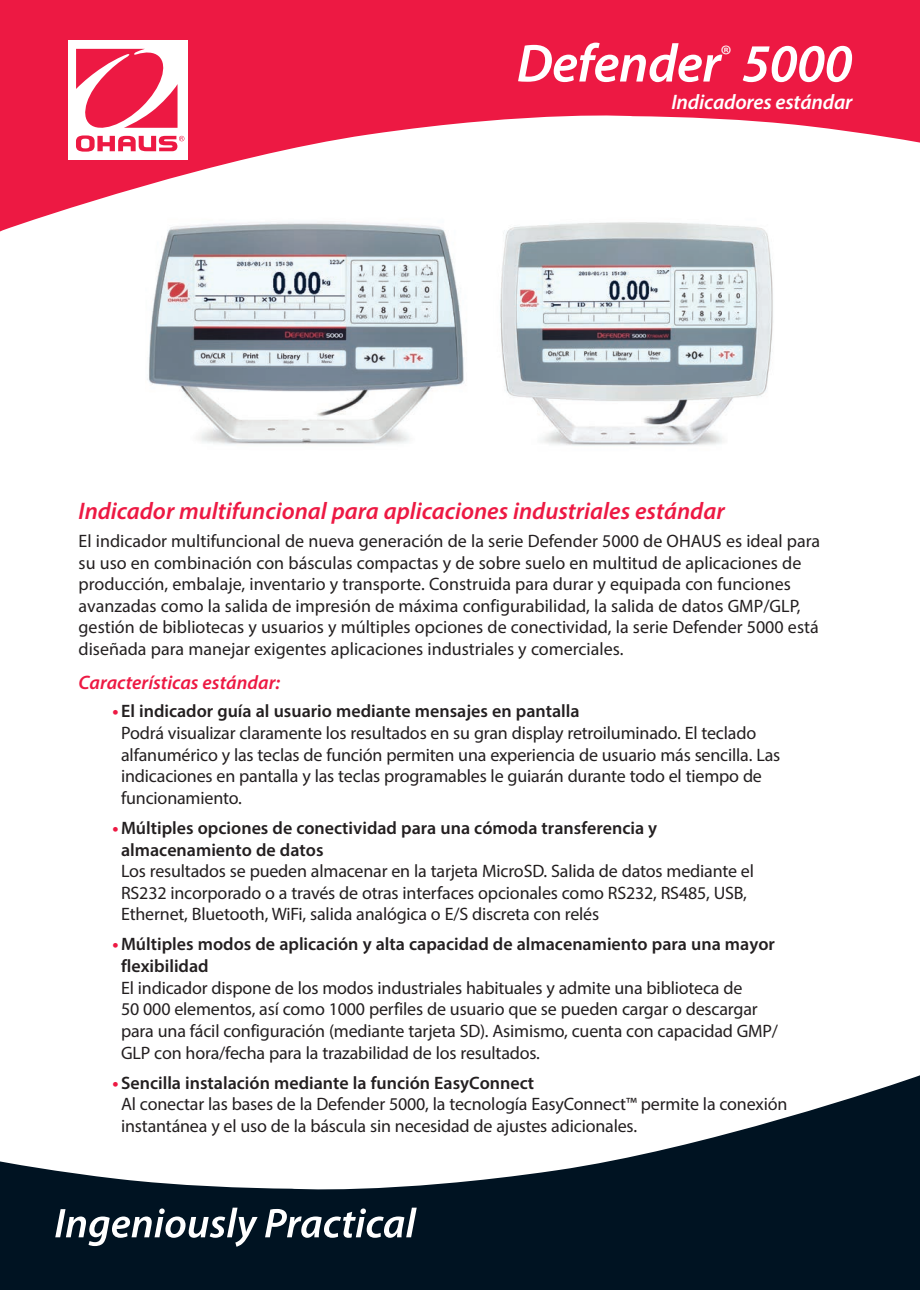
<style>
.page{position:relative;width:920px;height:1290px;background:#fff}
.page>*{position:absolute;margin:0;border:0;box-sizing:border-box;transform-origin:0 0}
.t1{font:italic 600 54px "Myriad Pro";letter-spacing:-.01em;color:#fff}
.t2{font:italic 600 24px "Myriad Pro";color:#ed1943}
.t3{font:italic 600 21px "Myriad Pro";letter-spacing:-.01em;color:#fff}
.t4{font:italic 600 19.5px "Myriad Pro";color:#ed1943}
.t5{font:18px/21.6px "Myriad Pro";letter-spacing:-.01em;color:#231f20}
.t6{font:600 18px/21.6px "Myriad Pro";color:#231f20}
.s1{font-weight:700;color:#ed1943}
.s2{font-weight:600}
</style>
<div class="page">
<img style="left:147px;top:234px;width:317px;height:210px">
<img style="left:500px;top:234px;width:273px;height:212px">
<svg style="left:0;top:1075px;width:920px;height:215px;fill:#001322"></svg>
<svg style="left:55px;top:1208px;width:203px;height:39px"></svg>
<svg style="left:265px;top:1208px;width:152px;height:30px"></svg>
<svg style="left:0;top:0;width:920px;height:234px;fill:#ed1943"></svg>
<div style="left:68px;top:41px;width:119px;height:119px;background:#fff"></div>
<svg style="left:76px;top:49px;width:108px;height:103px"></svg>
<h1 class="t1" style="left:517px;top:29px;width:337px">Defender<sup>®</sup> 5000</h1>
<p class="t3" style="left:671px;top:88px;width:183px">Indicadores estándar</p>
<h2 class="t2" style="left:79px;top:496px;width:648px">Indicador multifuncional para aplicaciones industriales estándar</h2>
<p class="t5" style="left:79px;top:530px;width:743px">El indicador multifuncional de nueva generación de la serie Defender 5000 de OHAUS es ideal para su uso en combinación con básculas compactas y de sobre suelo en multitud de aplicaciones de producción, embalaje, inventario y transporte. Construida para durar y equipada con funciones avanzadas como la salida de impresión de máxima configurabilidad, la salida de datos GMP/GLP, gestión de bibliotecas y usuarios y múltiples opciones de conectividad, la serie Defender 5000 está diseñada para manejar exigentes aplicaciones industriales y comerciales.</p>
<p class="t4" style="left:79px;top:670px;width:203px">Características estándar:</p>
<p class="t5" style="left:121px;top:700px;width:661px;text-indent:-8px"><span class="s1">•</span> <span class="s2">El indicador guía al usuario mediante mensajes en pantalla<br></span>Podrá visualizar claramente los resultados en su gran display retroiluminado. El teclado alfanumérico y las teclas de función permiten una experiencia de usuario más sencilla. Las indicaciones en pantalla y las teclas programables le guiarán durante todo el tiempo de funcionamiento.</p>
<p class="t6" style="left:121px;top:817px;width:538px;text-indent:-8px"><span class="s1">•</span> Múltiples opciones de conectividad para una cómoda transferencia y almacenamiento de datos</p>
<p class="t5" style="left:121px;top:860px;width:634px">Los resultados se pueden almacenar en la tarjeta MicroSD. Salida de datos mediante el<br>RS232 incorporado o a través de otras interfaces opcionales como RS232, RS485, USB,<br>Ethernet, Bluetooth, WiFi, salida analógica o E/S discreta con relés</p>
<p class="t6" style="left:121px;top:933px;width:655px;text-indent:-8px"><span class="s1">•</span> Múltiples modos de aplicación y alta capacidad de almacenamiento para una mayor flexibilidad</p>
<p class="t5" style="left:121px;top:976px;width:658px">El indicador dispone de los modos industriales habituales y admite una biblioteca de<br>50 000 elementos, así como 1000 perfiles de usuario que se pueden cargar o descargar para una fácil configuración (mediante tarjeta SD). Asimismo, cuenta con capacidad GMP/ GLP con hora/fecha para la trazabilidad de los resultados.</p>
<p class="t5" style="left:121px;top:1071px;width:668px;text-indent:-8px"><span class="s1">•</span> <span class="s2">Sencilla instalación mediante la función EasyConnect<br></span>Al conectar las bases de la Defender 5000, la tecnología EasyConnect™ permite la conexión instantánea y el uso de la báscula sin necesidad de ajustes adicionales.</p>
</div>
